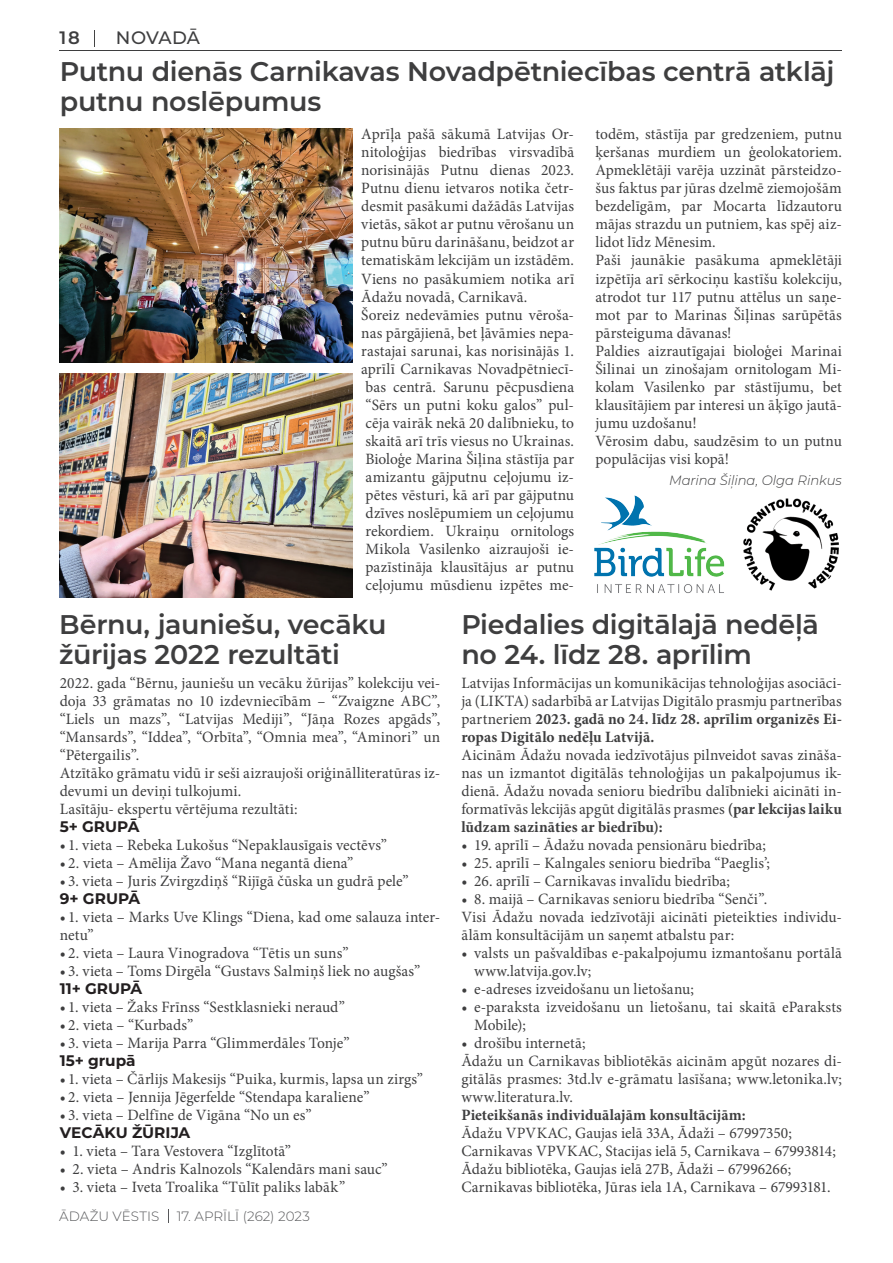
<style>
.page{position:relative;width:893px;height:1263px;background:#fff}
.page>*{position:absolute;margin:0;border:0;box-sizing:border-box;transform-origin:0 0}
.t1{font:600 27px/30px "Montserrat";letter-spacing:-.01em;color:#3e3e3f}
.Rubrikas{font:500 18px "Montserrat";color:#3e3e3f}
.t2{font:600 18px "Montserrat";color:#3e3e3f}
.Pamatfonts{font:15.75px/18px "Minion Pro";letter-spacing:.005em;color:#3e3e3f;text-align:justify}
.Pamatfonts-2{font:700 15.75px "Minion Pro";letter-spacing:.005em;color:#3e3e3f}
.Virsr_lielaja_raksta{font:700 15.3px "Montserrat";color:#231f20}
.t3{font:300 13.5px "Montserrat";color:#57585a}
.Pamatfonts-3{font:italic 300 13.5px "Montserrat";letter-spacing:-.005em;color:#3e3e3f}
.s1{font-weight:700}
</style>
<div class="page">
<svg style="left:168px;top:1209px;width:1px;height:13px"></svg>
<hr style="left:60px;top:50px;width:782px;height:1px;background:#3e3e3f">
<svg style="left:94px;top:30px;width:1px;height:17px"></svg>
<img style="left:60px;top:128px;width:293px;height:235px">
<img style="left:60px;top:374px;width:293px;height:223px">
<img style="left:595px;top:495px;width:244px;height:99px">
<p class="t2" style="left:60px;top:25px;width:22px">18</p>
<p class="Rubrikas" style="left:116px;top:25px;width:86px">NOVADĀ</p>
<p class="t1" style="left:60px;top:56px;width:776px">Putnu dienās Carnikavas Novadpētniecības centrā atklāj putnu noslēpumus</p>
<p class="Pamatfonts" style="left:361px;top:126px;width:214px">Aprīļa pašā sākumā Latvijas Or&shy;nitoloģijas biedrības virsvadībā norisinājās Putnu dienas 2023.<br>Putnu dienu ietvaros notika četr&shy;desmit pasākumi dažādās Latvijas vietās, sākot ar putnu vērošanu un putnu būru darināšanu, beidzot ar tematiskām lekcijām un izstādēm.<br>Viens no pasākumiem notika arī Ādažu novadā, Carnikavā.</p>
<p class="Pamatfonts" style="left:361px;top:306px;width:214px">Šoreiz nedevāmies putnu vēroša&shy;nas pārgājienā, bet ļāvāmies nepa&shy;rastajai sarunai, kas norisinājās 1. aprīlī Carnikavas Novadpētniecī&shy;bas centrā. Sarunu pēcpusdiena “Sērs un putni koku galos” pul&shy;cēja vairāk nekā 20 dalībnieku, to skaitā arī trīs viesus no Ukrainas.<br>Bioloģe Marina Šiļina stāstīja par amizantu gājputnu ceļojumu iz&shy;pētes vēsturi, kā arī par gājputnu dzīves noslēpumiem un ceļojumu rekordiem. Ukraiņu ornitologs Mikola Vasilenko aizraujoši ie&shy;pazīstināja klausītājus ar putnu ceļojumu mūsdienu izpētes me-</p>
<p class="Pamatfonts" style="left:595px;top:126px;width:248px">todēm, stāstīja par gredzeniem, putnu ķeršanas murdiem un ģeolokatoriem.<br>Apmeklētāji varēja uzzināt pārsteidzo&shy;šus faktus par jūras dzelmē ziemojošām bezdelīgām, par Mocarta līdzautoru mājas strazdu un putniem, kas spēj aiz&shy;lidot līdz Mēnesim.</p>
<p class="Pamatfonts" style="left:595px;top:252px;width:248px">Paši jaunākie pasākuma apmeklētāji izpētīja arī sērkociņu kastīšu kolekciju, atrodot tur 117 putnu attēlus un saņe&shy;mot par to Marinas Šiļinas sarūpētās pārsteiguma dāvanas!</p>
<p class="Pamatfonts" style="left:595px;top:342px;width:248px">Paldies aizrautīgajai bioloģei Marinai Šilinai un zinošajam ornitologam Mi&shy;kolam Vasilenko par stāstījumu, bet klausītājiem par interesi un āķīgo jautā&shy;jumu uzdošanu!</p>
<p class="Pamatfonts" style="left:595px;top:432px;width:248px">Vērosim dabu, saudzēsim to un putnu populācijas visi kopā!</p>
<p class="Pamatfonts-3" style="left:669px;top:471px;width:174px">Marina Šiļina, Olga Rinkus</p>
<p class="t1" style="left:59px;top:608px;width:329px">Bērnu, jauniešu, vecāku žūrijas 2022 rezultāti</p>
<p class="t1" style="left:461px;top:608px;width:359px">Piedalies digitālajā nedēļā no 24. līdz 28. aprīlim</p>
<p class="Pamatfonts" style="left:60px;top:673px;width:382px">2022. gada “Bērnu, jauniešu un vecāku žūrijas” kolekciju vei&shy;doja 33 grāmatas no 10 izdevniecībām – “Zvaigzne ABC”, “Liels un mazs”, “Latvijas Mediji”, “Jāņa Rozes apgāds”, “Mansards”, “Iddea”, “Orbīta”, “Omnia mea”, “Aminori” un “Pētergailis”.</p>
<p class="Pamatfonts" style="left:60px;top:763px;width:382px">Atzītāko grāmatu vidū ir seši aizraujoši oriģinālliteratūras iz&shy;devumi un deviņi tulkojumi.</p>
<p class="Pamatfonts" style="left:60px;top:799px;width:239px">Lasītāju- ekspertu vērtējuma rezultāti:</p>
<p class="Virsr_lielaja_raksta" style="left:60px;top:815px;width:81px">5+ GRUPĀ</p>
<p class="Pamatfonts" style="left:60px;top:835px;width:329px">• 1. vieta – Rebeka Lukošus “Nepaklausīgais vectēvs”</p>
<p class="Pamatfonts" style="left:60px;top:853px;width:295px">• 2. vieta – Amēlija Žavo “Mana negantā diena”</p>
<p class="Pamatfonts" style="left:60px;top:871px;width:350px">• 3. vieta – Juris Zvirgzdiņš “Rijīgā čūska un gudrā pele”</p>
<p class="Virsr_lielaja_raksta" style="left:60px;top:887px;width:82px">9+ GRUPĀ</p>
<p class="Pamatfonts" style="left:60px;top:907px;width:382px">• 1. vieta – Marks Uve Klings “Diena, kad ome salauza inter&shy;netu”</p>
<p class="Pamatfonts" style="left:60px;top:943px;width:290px">• 2. vieta – Laura Vinogradova “Tētis un suns”</p>
<p class="Pamatfonts" style="left:60px;top:961px;width:362px">• 3. vieta – Toms Dirgēla “Gustavs Salmiņš liek no augšas”</p>
<p class="Virsr_lielaja_raksta" style="left:60px;top:977px;width:84px">11+ GRUPĀ</p>
<p class="Pamatfonts" style="left:60px;top:997px;width:287px">• 1. vieta – Žaks Frīnss “Sestklasnieki neraud”</p>
<p class="Pamatfonts" style="left:60px;top:1015px;width:135px">• 2. vieta – “Kurbads”</p>
<p class="Pamatfonts" style="left:60px;top:1033px;width:291px">• 3. vieta – Marija Parra “Glimmerdāles Tonje”</p>
<p class="Virsr_lielaja_raksta" style="left:60px;top:1049px;width:77px">15+ grupā</p>
<p class="Pamatfonts" style="left:60px;top:1069px;width:365px">• 1. vieta – Čārlijs Makesijs “Puika, kurmis, lapsa un zirgs”</p>
<p class="Pamatfonts" style="left:60px;top:1087px;width:311px">• 2. vieta – Jennija Jēgerfelde “Stendapa karaliene”</p>
<p class="Pamatfonts" style="left:60px;top:1105px;width:253px">• 3. vieta – Delfīne de Vigāna “No un es”</p>
<p class="Virsr_lielaja_raksta" style="left:60px;top:1121px;width:132px">VECĀKU ŽŪRIJA</p>
<p class="Pamatfonts" style="left:60px;top:1141px;width:233px">• 1. vieta – Tara Vestovera “Izglītotā”</p>
<p class="Pamatfonts" style="left:60px;top:1159px;width:329px">• 2. vieta – Andris Kalnozols “Kalendārs mani sauc”</p>
<p class="Pamatfonts" style="left:60px;top:1177px;width:287px">• 3. vieta – Iveta Troalika “Tūlīt paliks labāk”</p>
<p class="t3" style="left:59px;top:1206px;width:102px">ĀDAŽU VĒSTIS</p>
<p class="t3" style="left:177px;top:1206px;width:135px">17. APRĪLĪ (262) 2023</p>
<p class="Pamatfonts" style="left:461px;top:673px;width:382px">Latvijas Informācijas un komunikācijas tehnoloģijas asociāci&shy;ja (LIKTA) sadarbībā ar Latvijas Digitālo prasmju partnerības partneriem <span class="s1">2023. gadā no 24. līdz 28. aprīlim organizēs Ei&shy;ropas Digitālo nedēļu Latvijā.</span></p>
<p class="Pamatfonts" style="left:461px;top:745px;width:382px">Aicinām Ādažu novada iedzīvotājus pilnveidot savas zināša&shy;nas un izmantot digitālās tehnoloģijas un pakalpojumus ik&shy;dienā. Ādažu novada senioru biedrību dalībnieki aicināti in&shy;formatīvās lekcijās apgūt digitālās prasmes <span class="s1">(par lekcijas laiku lūdzam sazināties ar biedrību):</span></p>
<p class="Pamatfonts" style="left:461px;top:835px;width:306px">• 19. aprīlī – Ādažu novada pensionāru biedrība;</p>
<p class="Pamatfonts" style="left:461px;top:853px;width:310px">• 25. aprīlī – Kalngales senioru biedrība “Paeglis’;</p>
<p class="Pamatfonts" style="left:461px;top:871px;width:270px">• 26. aprīlī – Carnikavas invalīdu biedrība;</p>
<p class="Pamatfonts" style="left:461px;top:889px;width:307px">• 8. maijā – Carnikavas senioru biedrība “Senči”.</p>
<p class="Pamatfonts" style="left:461px;top:907px;width:382px">Visi Ādažu novada iedzīvotāji aicināti pieteikties individu&shy;ālām konsultācijām un saņemt atbalstu par:</p>
<p class="Pamatfonts" style="left:474px;top:943px;width:369px;text-indent:-13px">• valsts un pašvaldības e-pakalpojumu izmantošanu portālā www.latvija.gov.lv;</p>
<p class="Pamatfonts" style="left:461px;top:979px;width:234px">• e-adreses izveidošanu un lietošanu;</p>
<p class="Pamatfonts" style="left:474px;top:997px;width:369px;text-indent:-13px">• e-paraksta izveidošanu un lietošanu, tai skaitā eParaksts<br>Mobile);</p>
<p class="Pamatfonts" style="left:461px;top:1033px;width:126px">• drošību internetā;</p>
<p class="Pamatfonts" style="left:461px;top:1051px;width:382px">Ādažu un Carnikavas bibliotēkās aicinām apgūt nozares di&shy;gitālās prasmes: 3td.lv e-grāmatu lasīšana; www.letonika.lv; www.literatura.lv.</p>
<p class="Pamatfonts-2" style="left:461px;top:1103px;width:286px">Pieteikšanās individuālajām konsultācijām:</p>
<p class="Pamatfonts" style="left:461px;top:1123px;width:332px">Ādažu VPVKAC, Gaujas ielā 33A, Ādaži – 67997350;</p>
<p class="Pamatfonts" style="left:461px;top:1141px;width:376px">Carnikavas VPVKAC, Stacijas ielā 5, Carnikava – 67993814;</p>
<p class="Pamatfonts" style="left:461px;top:1159px;width:331px">Ādažu bibliotēka, Gaujas ielā 27B, Ādaži – 67996266;</p>
<p class="Pamatfonts" style="left:461px;top:1177px;width:371px">Carnikavas bibliotēka, Jūras iela 1A, Carnikava – 67993181.</p>
</div>
